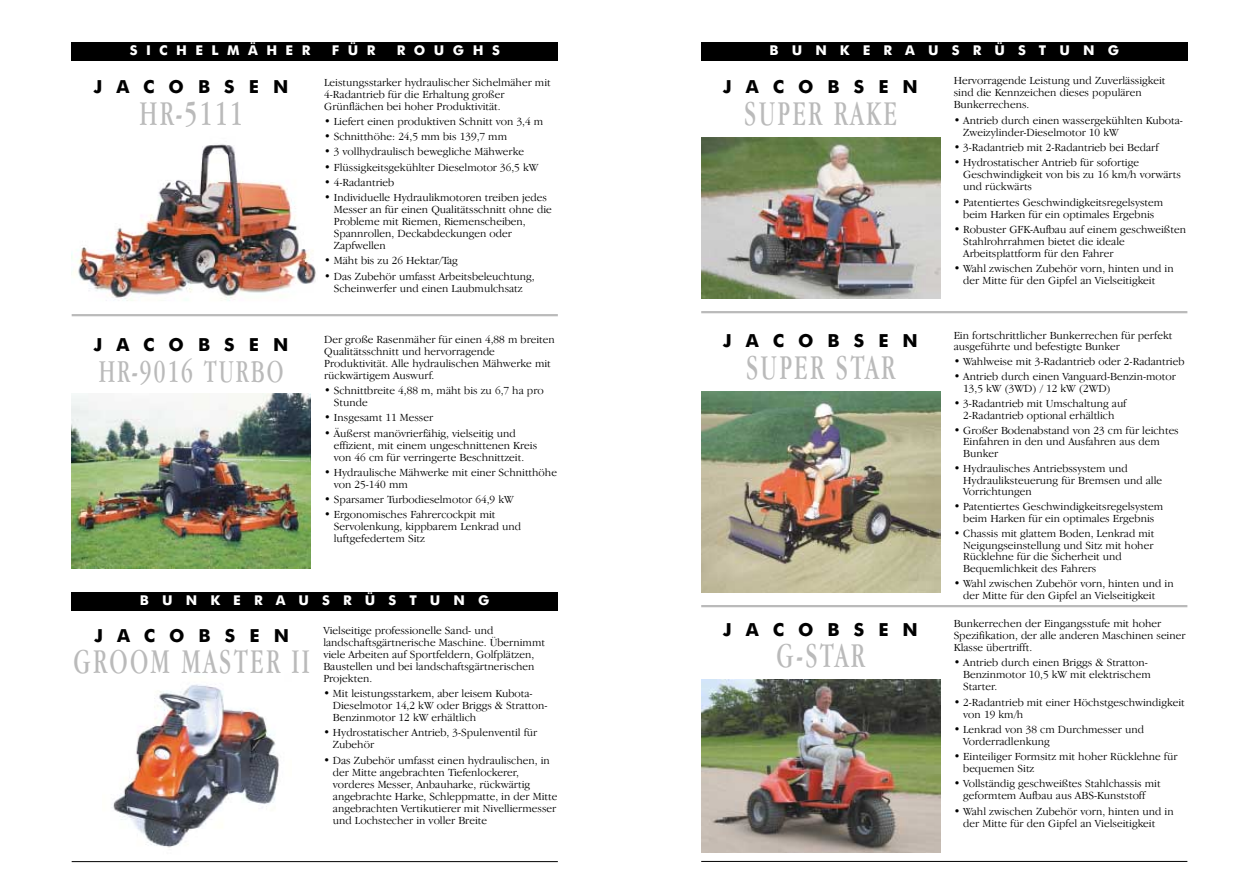
<style>
.page{position:relative;width:1259px;height:893px;background:#fff}
.page>*{position:absolute;margin:0;border:0;box-sizing:border-box;transform-origin:0 0}
.t1{font:36px "Garamond IT Cby BT";letter-spacing:.1em;color:#bababa;scale:.65 1}
.t2{font:33px "Garamond IT Cby BT";letter-spacing:.1em;color:#bababa;scale:.65 1}
.t3{font:700 18px "Futura BT";letter-spacing:.78em;color:#000}
.t4{font:700 13.5px "Futura BT";letter-spacing:.625em;color:#fff}
.t5{font:300 11.25px/12px "Garamond IT Cby BT";color:#000}
</style>
<div class="page">
<img style="left:72px;top:144px;width:244px;height:157px">
<div style="left:72px;top:43px;width:486px;height:18px;background:#000"></div>
<div style="left:72px;top:592px;width:486px;height:18px;background:#000"></div>
<div style="left:701px;top:43px;width:486px;height:18px;background:#000"></div>
<img style="left:113px;top:684px;width:167px;height:164px">
<hr style="left:72px;top:861px;width:486px;height:1px;background:#000">
<hr style="left:701px;top:861px;width:486px;height:1px;background:#000">
<hr style="left:701px;top:605px;width:486px;height:2px;background:#bababa">
<img style="left:701px;top:137px;width:239px;height:161px">
<img style="left:701px;top:679px;width:239px;height:173px">
<img style="left:701px;top:391px;width:239px;height:201px">
<hr style="left:701px;top:311px;width:486px;height:2px;background:#bababa">
<hr style="left:72px;top:314px;width:486px;height:2px;background:#bababa">
<img style="left:72px;top:393px;width:238px;height:175px">
<p class="t4" style="left:130px;top:46px;width:182px">SICHELMÄHER</p>
<p class="t4" style="left:332px;top:46px;width:45px">FÜR</p>
<p class="t4" style="left:397px;top:46px;width:104px">ROUGHS</p>
<p class="t4" style="left:769px;top:46px;width:351px">B U N K E R A U S R Ü S T U N G</p>
<h3 class="t3" style="left:94px;top:80px;width:196px">JACOBSEN</h3>
<p class="t5" style="left:324px;top:77px;width:228px">Leistungsstarker hydraulischer Sichelmäher mit<br>4-Radantrieb für die Erhaltung großer<br>Grünflächen bei hoher Produktivität.</p>
<p class="t5" style="left:324px;top:116px;width:221px">• Liefert einen produktiven Schnitt von 3,4 m</p>
<p class="t5" style="left:324px;top:131px;width:184px">• Schnitthöhe: 24,5 mm bis 139,7 mm</p>
<p class="t5" style="left:324px;top:147px;width:201px">• 3 vollhydraulisch bewegliche Mähwerke</p>
<p class="t5" style="left:324px;top:162px;width:216px">• Flüssigkeitsgekühlter Dieselmotor 36,5 kW</p>
<p class="t5" style="left:324px;top:177px;width:72px">• 4-Radantrieb</p>
<p class="t5" style="left:334px;top:192px;width:219px;text-indent:-10px">• Individuelle Hydraulikmotoren treiben jedes Messer an für einen Qualitätsschnitt ohne die Probleme mit Riemen, Riemenscheiben, Spannrollen, Deckabdeckungen oder Zapfwellen</p>
<p class="t5" style="left:324px;top:255px;width:135px">• Mäht bis zu 26 Hektar/Tag</p>
<p class="t5" style="left:324px;top:271px;width:212px;text-align:center">• Das Zubehör umfasst Arbeitsbeleuchtung,<br>Scheinwerfer und einen Laubmulchsatz</p>
<h1 class="t1" style="left:140px;top:99px;width:160px">HR-5111</h1>
<h3 class="t3" style="left:723px;top:80px;width:196px">JACOBSEN</h3>
<p class="t5" style="left:953px;top:76px;width:213px">Hervorragende Leistung und Zuverlässigkeit sind die Kennzeichen dieses populären<br>Bunkerrechens.</p>
<p class="t5" style="left:963px;top:115px;width:221px;text-indent:-10px">• Antrieb durch einen wassergekühlten Kubota-<br>Zweizylinder-Dieselmotor 10 kW</p>
<p class="t5" style="left:953px;top:142px;width:206px">• 3-Radantrieb mit 2-Radantrieb bei Bedarf</p>
<p class="t5" style="left:963px;top:157px;width:219px;text-indent:-10px">• Hydrostatischer Antrieb für sofortige<br>Geschwindigkeit von bis zu 16 km/h vorwärts und rückwärts</p>
<p class="t5" style="left:953px;top:197px;width:211px;text-align:center">• Patentiertes Geschwindigkeitsregelsystem beim Harken für ein optimales Ergebnis</p>
<p class="t5" style="left:963px;top:224px;width:224px;text-indent:-10px">• Robuster GFK-Aufbau auf einem geschweißten<br>Stahlrohrrahmen bietet die ideale<br>Arbeitsplattform für den Fahrer</p>
<p class="t5" style="left:963px;top:263px;width:212px;text-indent:-10px">• Wahl zwischen Zubehör vorn, hinten und in der Mitte für den Gipfel an Vielseitigkeit</p>
<h1 class="t1" style="left:744px;top:99px;width:237px">SUPER RAKE</h1>
<h3 class="t3" style="left:723px;top:334px;width:196px">JACOBSEN</h3>
<p class="t5" style="left:953px;top:330px;width:220px">Ein fortschrittlicher Bunkerrechen für perfekt ausgeführte und befestigte Bunker</p>
<p class="t5" style="left:953px;top:356px;width:232px">• Wahlweise mit 3-Radantrieb oder 2-Radantrieb</p>
<p class="t5" style="left:963px;top:372px;width:214px;text-indent:-10px">• Antrieb durch einen Vanguard-Benzin-motor<br>13,5 kW (3WD) / 12 kW (2WD)</p>
<p class="t5" style="left:953px;top:398px;width:174px;text-align:center">• 3-Radantrieb mit Umschaltung auf<br>2-Radantrieb optional erhältlich</p>
<p class="t5" style="left:963px;top:425px;width:217px;text-indent:-10px">• Großer Bodenabstand von 23 cm für leichtes<br>Einfahren in den und Ausfahren aus dem<br>Bunker</p>
<p class="t5" style="left:963px;top:463px;width:200px;text-indent:-10px">• Hydraulisches Antriebssystem und<br>Hydrauliksteuerung für Bremsen und alle<br>Vorrichtungen</p>
<p class="t5" style="left:953px;top:501px;width:211px;text-align:center">• Patentiertes Geschwindigkeitsregelsystem beim Harken für ein optimales Ergebnis</p>
<p class="t5" style="left:963px;top:528px;width:193px;text-indent:-10px">• Chassis mit glattem Boden, Lenkrad mit Neigungseinstellung und Sitz mit hoher Rücklehne für die Sicherheit und Bequemlichkeit des Fahrers</p>
<p class="t5" style="left:963px;top:578px;width:212px;text-indent:-10px">• Wahl zwischen Zubehör vorn, hinten und in der Mitte für den Gipfel an Vielseitigkeit</p>
<h3 class="t3" style="left:94px;top:338px;width:196px">JACOBSEN</h3>
<p class="t5" style="left:324px;top:334px;width:232px">Der große Rasenmäher für einen 4,88 m breiten Qualitätsschnitt und hervorragende Produktivität. Alle hydraulischen Mähwerke mit rückwärtigem Auswurf.</p>
<p class="t5" style="left:334px;top:385px;width:211px;text-indent:-10px">• Schnittbreite 4,88 m, mäht bis zu 6,7 ha pro<br>Stunde</p>
<p class="t5" style="left:324px;top:413px;width:110px">• Insgesamt 11 Messer</p>
<p class="t5" style="left:334px;top:428px;width:205px;text-indent:-10px">• Äußerst manövrierfähig, vielseitig und effizient, mit einem ungeschnittenen Kreis von 46 cm für verringerte Beschnittzeit.</p>
<p class="t5" style="left:334px;top:467px;width:225px;text-indent:-10px">• Hydraulische Mähwerke mit einer Schnitthöhe von 25-140 mm</p>
<p class="t5" style="left:324px;top:494px;width:191px">• Sparsamer Turbodieselmotor 64,9 kW</p>
<p class="t5" style="left:334px;top:510px;width:189px;text-indent:-10px">• Ergonomisches Fahrercockpit mit<br>Servolenkung, kippbarem Lenkrad und luftgefedertem Sitz</p>
<h2 class="t2" style="left:99px;top:358px;width:286px">HR-9016 TURBO</h2>
<h1 class="t1" style="left:746px;top:353px;width:231px">SUPER STAR</h1>
<p class="t4" style="left:140px;top:595px;width:351px">B U N K E R A U S R Ü S T U N G</p>
<h3 class="t3" style="left:94px;top:628px;width:196px">JACOBSEN</h3>
<p class="t5" style="left:323px;top:625px;width:223px">Vielseitige professionelle Sand- und landschaftsgärtnerische Maschine. Übernimmt viele Arbeiten auf Sportfeldern, Golfplätzen, Baustellen und bei landschaftsgärtnerischen Projekten.</p>
<p class="t5" style="left:333px;top:688px;width:216px;text-indent:-10px">• Mit leistungsstarkem, aber leisem Kubota-<br>Dieselmotor 14,2 kW oder Briggs &amp; Stratton-<br>Benzinmotor 12 kW erhältlich</p>
<p class="t5" style="left:333px;top:727px;width:206px;text-indent:-10px">• Hydrostatischer Antrieb, 3-Spulenventil für<br>Zubehör</p>
<p class="t5" style="left:333px;top:754px;width:226px;text-indent:-10px">• Das Zubehör umfasst einen hydraulischen, in der Mitte angebrachten Tiefenlockerer, vorderes Messer, Anbauharke, rückwärtig angebrachte Harke, Schleppmatte, in der Mitte angebrachten Vertikutierer mit Nivelliermesser und Lochstecher in voller Breite</p>
<h1 class="t1" style="left:74px;top:647px;width:365px">GROOM MASTER II</h1>
<h3 class="t3" style="left:723px;top:622px;width:196px">JACOBSEN</h3>
<p class="t5" style="left:953px;top:618px;width:233px">Bunkerrechen der Eingangsstufe mit hoher<br>Spezifikation, der alle anderen Maschinen seiner<br>Klasse übertrifft.</p>
<p class="t5" style="left:963px;top:657px;width:189px;text-indent:-10px">• Antrieb durch einen Briggs &amp; Stratton-<br>Benzinmotor 10,5 kW mit elektrischem<br>Starter.</p>
<p class="t5" style="left:963px;top:696px;width:223px;text-indent:-10px">• 2-Radantrieb mit einer Höchstgeschwindigkeit von 19 km/h</p>
<p class="t5" style="left:963px;top:724px;width:182px;text-indent:-10px">• Lenkrad von 38 cm Durchmesser und<br>Vorderradlenkung</p>
<p class="t5" style="left:963px;top:751px;width:216px;text-indent:-10px">• Einteiliger Formsitz mit hoher Rücklehne für bequemen Sitz</p>
<p class="t5" style="left:953px;top:778px;width:208px;text-align:center">• Vollständig geschweißtes Stahlchassis mit geformtem Aufbau aus ABS-Kunststoff</p>
<p class="t5" style="left:963px;top:805px;width:212px;text-indent:-10px">• Wahl zwischen Zubehör vorn, hinten und in der Mitte für den Gipfel an Vielseitigkeit</p>
<h1 class="t1" style="left:776px;top:641px;width:137px">G-STAR</h1>
</div>
